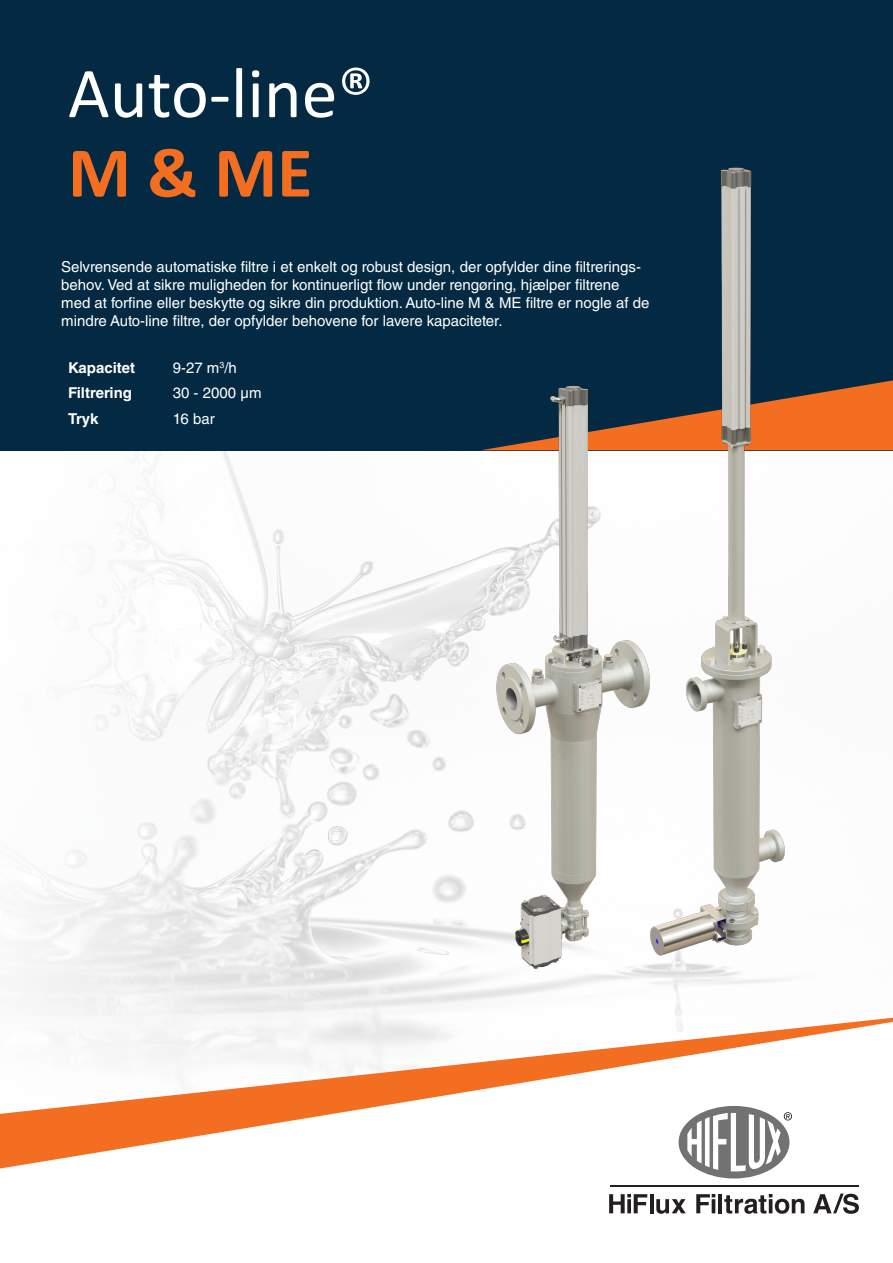
<style>
.page{position:relative;width:893px;height:1263px;background:#fff}
.page>*{position:absolute;margin:0;border:0;box-sizing:border-box;transform-origin:0 0}
.t1{font:72px "Calibri";color:#fff}
.t2{font:700 72px "Calibri";color:#f36e21}
.brødtekst{font:15px/18px "Helvetica LT Std";color:#fff}
.t3{font:700 15px "Helvetica LT Std";color:#fff}
</style>
<div class="page">
<img style="left:0;top:450px;width:893px;height:568px">
<div style="left:0;top:0;width:893px;height:450px;background:#032a42"></div>
<div style="left:679px;top:1106px;width:110px;height:72px;background:#717271;border-radius:50%"></div>
<svg style="left:695px;top:1168px;width:78px;height:3px"></svg>
<hr style="left:610px;top:1185px;width:248px;height:1px;background:#231f20">
<svg style="left:609px;top:1194px;width:38px;height:19px"></svg>
<hr style="left:650px;top:1194px;width:4px;height:19px;background:#231f20">
<svg style="left:656px;top:1199px;width:30px;height:15px"></svg>
<svg style="left:696px;top:1194px;width:19px;height:19px"></svg>
<hr style="left:718px;top:1194px;width:4px;height:19px;background:#231f20">
<svg style="left:724px;top:1194px;width:80px;height:20px"></svg>
<svg style="left:813px;top:1193px;width:46px;height:21px"></svg>
<svg style="left:0;top:1018px;width:893px;height:150px"></svg>
<img style="left:441px;top:167px;width:452px;height:801px">
<p class="t1" style="left:68px;top:43px;width:308px">Auto-line®</p>
<p class="t2" style="left:68px;top:122px;width:246px">M &amp; ME</p>
<p class="brødtekst" style="left:61px;top:257px;width:590px">Selvrensende automatiske filtre i et enkelt og robust design, der opfylder dine filtrerings&shy;behov. Ved at sikre muligheden for kontinuerligt flow under rengøring, hjælper filtrene med at forfine eller beskytte og sikre din produktion. Auto-line M &amp; ME filtre er nogle af de mindre Auto-line filtre, der opfylder behovene for lavere kapaciteter.</p>
<p class="t3" style="left:68px;top:358px;width:68px">Kapacitet</p>
<p class="brødtekst" style="left:173px;top:358px;width:66px">9-27 m<sup>3</sup>/h</p>
<p class="t3" style="left:68px;top:384px;width:66px">Filtrering</p>
<p class="brødtekst" style="left:173px;top:384px;width:90px">30 - 2000 µm</p>
<p class="t3" style="left:68px;top:409px;width:32px">Tryk</p>
<p class="brødtekst" style="left:173px;top:409px;width:43px">16 bar</p>
</div>
